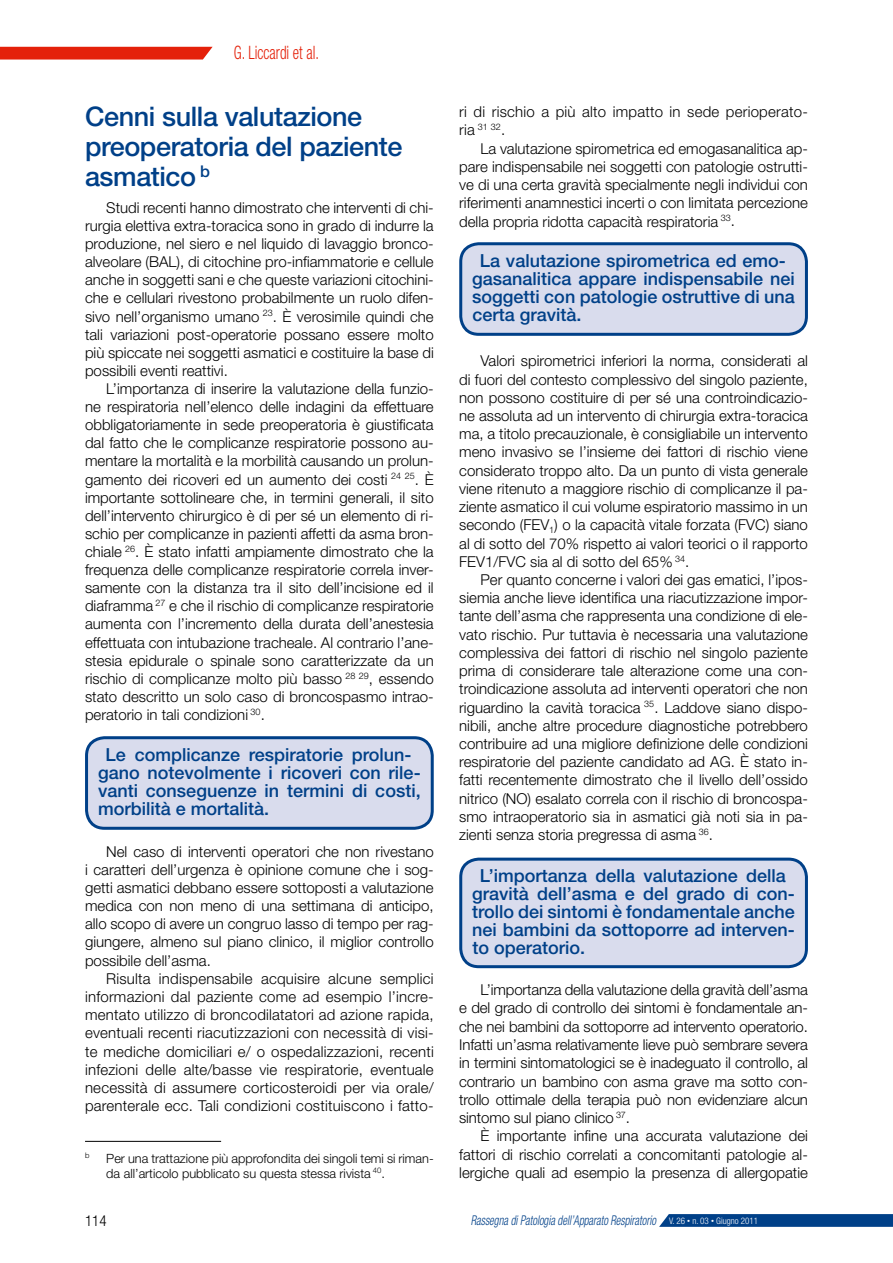
<style>
.page{position:relative;width:893px;height:1263px;background:#fff}
.page>*{position:absolute;margin:0;border:0;box-sizing:border-box;transform-origin:0 0}
.t1{font:500 27px/30.3px "Helvetica Neue LT Std";letter-spacing:-.015em;color:#004088}
.t2{font:300 condensed 18.45px "Helvetica Neue LT Std";color:#e4210a;scale:.8 1}
.t3{font:500 18px/18px "Helvetica Neue LT Std";color:#004088}
.t4{font:300 15px/18.1px "Helvetica Neue LT Std";color:#000;text-align:justify}
.t5{font:300 condensed 15px "Helvetica Neue LT Std";color:#000}
.t6{font:italic 300 condensed 13.5px "Helvetica Neue LT Std";color:#004088;scale:.8 1}
.t7{font:300 12.75px/15px "Helvetica Neue LT Std";color:#000}
.t8{font:300 7.65px "Helvetica Neue LT Std";color:#000}
.s1{font-style:normal;font-size:9px;color:#fff}
.s2{font-style:normal;font-size:6px;color:#fff}
</style>
<div class="page">
<svg style="left:0;top:47px;width:213px;height:13px;background:#e52e18"></svg>
<svg style="left:659px;top:1214px;width:234px;height:13px;background:#09478c"></svg>
<div style="left:87px;top:738px;width:345px;height:90px;background:#d9dced;border-radius:18px"></div>
<div style="left:85px;top:736px;width:349px;height:94px;border:3px solid #004088;border-radius:18px"></div>
<div style="left:461px;top:244px;width:345px;height:90px;background:#d9dced;border-radius:18px"></div>
<div style="left:459px;top:242px;width:349px;height:94px;border:3px solid #004088;border-radius:18px"></div>
<div style="left:461px;top:859px;width:345px;height:108px;background:#d9dced;border-radius:18px"></div>
<div style="left:459px;top:858px;width:349px;height:110px;border:3px solid #004088;border-radius:18px"></div>
<hr style="left:85px;top:1141px;width:136px;height:1px;background:#000">
<p class="t2" style="left:234px;top:42px;width:108px">G. Liccardi et al.</p>
<h1 class="t1" style="left:85px;top:101px;width:319px">Cenni sulla valutazione preoperatoria del paziente asmatico <sup>b</sup></h1>
<p class="t4" style="left:85px;top:198px;width:350px;text-indent:21px">Studi recenti hanno dimostrato che interventi di chi&shy;rurgia elettiva extra-toracica sono in grado di indurre la produzione, nel siero e nel liquido di lavaggio bronco&shy;alveolare (BAL), di citochine pro-infiammatorie e cellule anche in soggetti sani e che queste variazioni citochini&shy;che e cellulari rivestono probabilmente un ruolo difen&shy;sivo nell’organismo umano <sup>23</sup>. È verosimile quindi che tali variazioni post-operatorie possano essere molto più spiccate nei soggetti asmatici e costituire la base di possibili eventi reattivi.</p>
<p class="t4" style="left:85px;top:379px;width:350px;text-indent:21px">L’importanza di inserire la valutazione della funzio&shy;ne respiratoria nell’elenco delle indagini da effettuare obbligatoriamente in sede preoperatoria è giustificata dal fatto che le complicanze respiratorie possono au&shy;mentare la mortalità e la morbilità causando un prolun&shy;gamento dei ricoveri ed un aumento dei costi <sup>24</sup> <sup>25</sup>. È importante sottolineare che, in termini generali, il sito dell’intervento chirurgico è di per sé un elemento di ri&shy;schio per complicanze in pazienti affetti da asma bron&shy;chiale <sup>26</sup>. È stato infatti ampiamente dimostrato che la frequenza delle complicanze respiratorie correla inver&shy;samente con la distanza tra il sito dell’incisione ed il diaframma <sup>27</sup> e che il rischio di complicanze respiratorie aumenta con l’incremento della durata dell’anestesia effettuata con intubazione tracheale. Al contrario l’ane&shy;stesia epidurale o spinale sono caratterizzate da un rischio di complicanze molto più basso <sup>28</sup> <sup>29</sup>, essendo stato descritto un solo caso di broncospasmo intrao&shy;peratorio in tali condizioni <sup>30</sup>.</p>
<p class="t3" style="left:98px;top:745px;width:324px;text-indent:8px">Le complicanze respiratorie prolun&shy;gano notevolmente i ricoveri con rile&shy;vanti conseguenze in termini di costi, morbilità e mortalità.</p>
<p class="t4" style="left:85px;top:842px;width:350px;text-indent:21px">Nel caso di interventi operatori che non rivestano i caratteri dell’urgenza è opinione comune che i sog&shy;getti asmatici debbano essere sottoposti a valutazione medica con non meno di una settimana di anticipo, allo scopo di avere un congruo lasso di tempo per rag&shy;giungere, almeno sul piano clinico, il miglior controllo possibile dell’asma.</p>
<p class="t4" style="left:85px;top:969px;width:350px;text-indent:21px">Risulta indispensabile acquisire alcune semplici informazioni dal paziente come ad esempio l’incre&shy;mentato utilizzo di broncodilatatori ad azione rapida, eventuali recenti riacutizzazioni con necessità di visi&shy;te mediche domiciliari e/ o ospedalizzazioni, recenti infezioni delle alte/basse vie respiratorie, eventuale necessità di assumere corticosteroidi per via orale/ parenterale ecc. Tali condizioni costituiscono i fatto-</p>
<p class="t8" style="left:85px;top:1151px;width:6px">b</p>
<p class="t7" style="left:106px;top:1150px;width:329px">Per una trattazione più approfondita dei singoli temi si riman&shy;da all’articolo pubblicato su questa stessa rivista <sup>40</sup>.</p>
<p class="t4" style="left:459px;top:102px;width:350px">ri di rischio a più alto impatto in sede perioperato&shy;ria <sup>31</sup> <sup>32</sup>.</p>
<p class="t4" style="left:459px;top:139px;width:350px;text-indent:21px">La valutazione spirometrica ed emogasanalitica ap&shy;pare indispensabile nei soggetti con patologie ostrutti&shy;ve di una certa gravità specialmente negli individui con riferimenti anamnestici incerti o con limitata percezione della propria ridotta capacità respiratoria <sup>33</sup>.</p>
<p class="t3" style="left:472px;top:251px;width:324px;text-indent:8px">La valutazione spirometrica ed emo&shy;gasanalitica appare indispensabile nei soggetti con patologie ostruttive di una certa gravità.</p>
<p class="t4" style="left:459px;top:352px;width:350px;text-indent:21px">Valori spirometrici inferiori la norma, considerati al di fuori del contesto complessivo del singolo paziente, non possono costituire di per sé una controindicazio&shy;ne assoluta ad un intervento di chirurgia extra-toracica ma, a titolo precauzionale, è consigliabile un intervento meno invasivo se l’insieme dei fattori di rischio viene considerato troppo alto. Da un punto di vista generale viene ritenuto a maggiore rischio di complicanze il pa&shy;ziente asmatico il cui volume espiratorio massimo in un secondo (FEV<sub>1</sub>) o la capacità vitale forzata (FVC) siano al di sotto del 70% rispetto ai valori teorici o il rapporto FEV1/FVC sia al di sotto del 65% <sup>34</sup>.</p>
<p class="t4" style="left:459px;top:570px;width:350px;text-indent:21px">Per quanto concerne i valori dei gas ematici, l’ipos&shy;siemia anche lieve identifica una riacutizzazione impor&shy;tante dell’asma che rappresenta una condizione di ele&shy;vato rischio. Pur tuttavia è necessaria una valutazione complessiva dei fattori di rischio nel singolo paziente prima di considerare tale alterazione come una con&shy;troindicazione assoluta ad interventi operatori che non riguardino la cavità toracica <sup>35</sup>. Laddove siano dispo&shy;nibili, anche altre procedure diagnostiche potrebbero contribuire ad una migliore definizione delle condizioni respiratorie del paziente candidato ad AG. È stato in&shy;fatti recentemente dimostrato che il livello dell’ossido nitrico (NO) esalato correla con il rischio di broncospa&shy;smo intraoperatorio sia in asmatici già noti sia in pa&shy;zienti senza storia pregressa di asma <sup>36</sup>.</p>
<p class="t3" style="left:472px;top:866px;width:324px;text-indent:8px">L’importanza della valutazione della gravità dell’asma e del grado di con&shy;trollo dei sintomi è fondamentale anche nei bambini da sottoporre ad interven&shy;to operatorio.</p>
<p class="t4" style="left:459px;top:980px;width:350px;text-indent:21px">L’importanza della valutazione della gravità dell’asma e del grado di controllo dei sintomi è fondamentale an&shy;che nei bambini da sottoporre ad intervento operatorio.<br>Infatti un’asma relativamente lieve può sembrare severa in termini sintomatologici se è inadeguato il controllo, al contrario un bambino con asma grave ma sotto con&shy;trollo ottimale della terapia può non evidenziare alcun sintomo sul piano clinico <sup>37</sup>.</p>
<p class="t4" style="left:459px;top:1126px;width:350px;text-indent:21px">È importante infine una accurata valutazione dei fattori di rischio correlati a concomitanti patologie al&shy;lergiche quali ad esempio la presenza di allergopatie</p>
<p class="t5" style="left:85px;top:1212px;width:23px">114</p>
<p class="t6" style="left:471px;top:1212px;width:360px">Rassegna di Patologia dell’Apparato Respiratorio <span class="s1">V. 26</span> <span class="s2">•</span> <span class="s1">n. 03</span> <span class="s2">•</span> <span class="s1">Giugno 2011</span></p>
</div>
